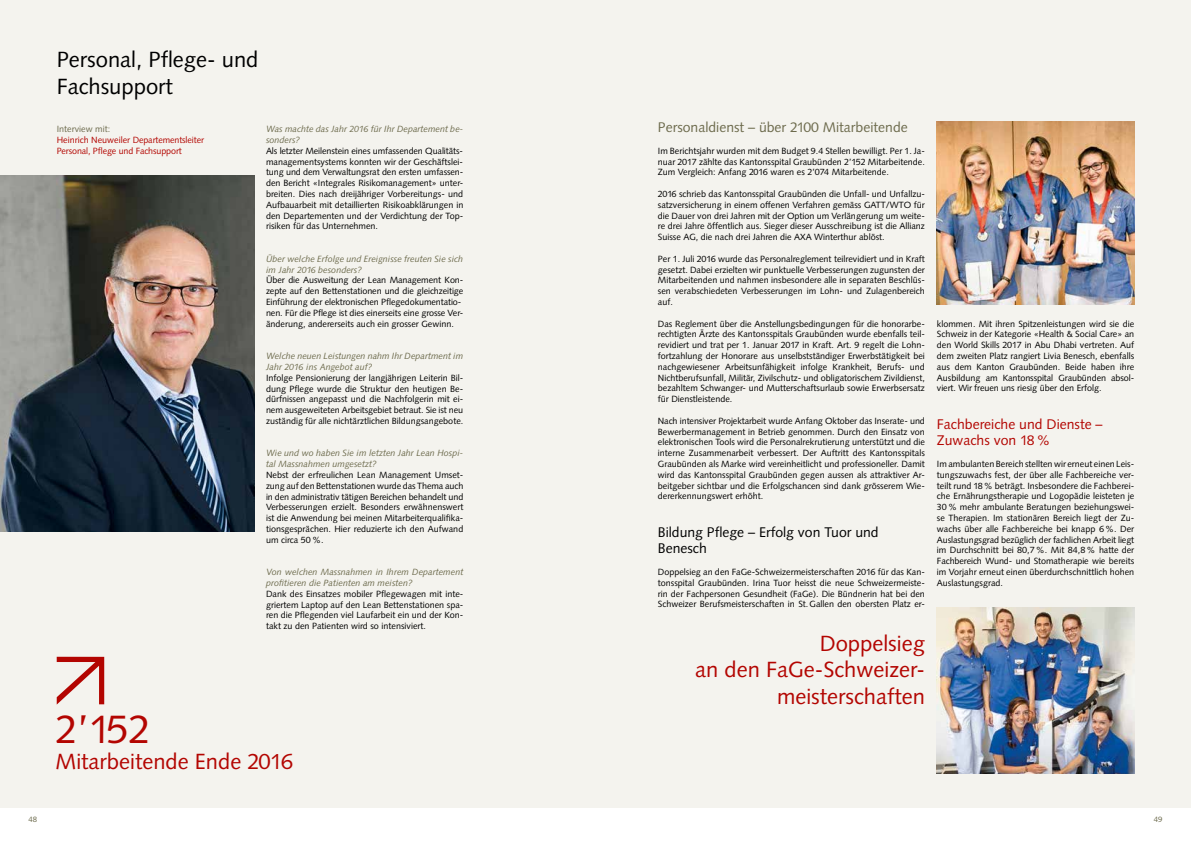
<style>
.page{position:relative;width:1191px;height:842px;background:#fff}
.page>*{position:absolute;margin:0;border:0;box-sizing:border-box;transform-origin:0 0}
.t1{font:40px "Syntax";color:#b30501}
.t2{font:22px/26.4px "Syntax";color:#b30501;text-align:right}
.t3{font:22px/26.4px "Syntax";color:#000}
.t4{font:14px/16.8px "Syntax";color:#000}
.t5{font:14px "Syntax";color:#6d6b4d}
.t6{font:14px/16.8px "Syntax";color:#b30501}
.t7{font:9px/10.8px "Syntax";color:#000;text-align:justify}
.t8{font:italic 9px/10.8px "Syntax";color:#6d6b4d}
.t9{font:9px/10.8px "Syntax";letter-spacing:-.01em;color:#b30501}
.t10{font:9px "Syntax";color:#6d6b4d}
.t11{font:7.8px "Syntax";color:#6d6b4d}
</style>
<div class="page">
<div style="left:0;top:0;width:1191px;height:808px;background:#f4f3ee"></div>
<svg style="left:57px;top:657px;width:47px;height:47px"></svg>
<img style="left:937px;top:122px;width:197px;height:183px">
<img style="left:937px;top:607px;width:197px;height:166px">
<img style="left:0;top:175px;width:254px;height:357px">
<h2 class="t3" style="left:57px;top:47px;width:203px">Personal, Pflege- und<br>Fachsupport</h2>
<p class="t10" style="left:57px;top:124px;width:55px">Interview mit:</p>
<p class="t9" style="left:57px;top:134px;width:149px">Heinrich Neuweiler Departementsleiter<br>Personal, Pflege und Fachsupport</p>
<p class="t8" style="left:266px;top:124px;width:199px">Was machte das Jahr 2016 für Ihr Departement be&shy;sonders?</p>
<p class="t7" style="left:266px;top:145px;width:199px">Als letzter Meilenstein eines umfassenden Qualitäts&shy;managementsystems konnten wir der Geschäftslei&shy;tung und dem Verwaltungsrat den ersten umfassen&shy;den Bericht «Integrales Risikomanagement» unter&shy;breiten. Dies nach dreijähriger Vorbereitungs- und Aufbauarbeit mit detaillierten Risikoabklärungen in den Departementen und der Verdichtung der Top&shy;risiken für das Unternehmen.</p>
<p class="t8" style="left:266px;top:253px;width:199px">Über welche Erfolge und Ereignisse freuten Sie sich im Jahr 2016 besonders?</p>
<p class="t7" style="left:266px;top:275px;width:199px;text-align:left">Über die Ausweitung der Lean Management Kon&shy;zepte auf den Bettenstationen und die gleichzeitige Einführung der elektronischen Pflegedokumentatio&shy;nen. Für die Pflege ist dies einerseits eine grosse Ver&shy;änderung, andererseits auch ein grosser Gewinn.</p>
<p class="t8" style="left:266px;top:351px;width:199px">Welche neuen Leistungen nahm Ihr Department im<br>Jahr 2016 ins Angebot auf?</p>
<p class="t7" style="left:266px;top:372px;width:199px">Infolge Pensionierung der langjährigen Leiterin Bil&shy;dung Pflege wurde die Struktur den heutigen Be&shy;dürfnissen angepasst und die Nachfolgerin mit ei&shy;nem ausgeweiteten Arbeitsgebiet betraut. Sie ist neu zuständig für alle nichtärztlichen Bildungsangebote.</p>
<p class="t8" style="left:266px;top:448px;width:199px">Wie und wo haben Sie im letzten Jahr Lean Hospi&shy;tal Massnahmen umgesetzt?</p>
<p class="t7" style="left:266px;top:469px;width:199px">Nebst der erfreulichen Lean Management Umset&shy;zung auf den Bettenstationen wurde das Thema auch in den administrativ tätigen Bereichen behandelt und Verbesserungen erzielt. Besonders erwähnenswert ist die Anwendung bei meinen Mitarbeiterqualifika&shy;tionsgesprächen. Hier reduzierte ich den Aufwand um circa 50%.</p>
<p class="t8" style="left:266px;top:567px;width:199px">Von welchen Massnahmen in Ihrem Departement profitieren die Patienten am meisten?</p>
<p class="t7" style="left:266px;top:588px;width:199px">Dank des Einsatzes mobiler Pflegewagen mit inte&shy;griertem Laptop auf den Lean Bettenstationen spa&shy;ren die Pflegenden viel Laufarbeit ein und der Kon&shy;takt zu den Patienten wird so intensiviert.</p>
<h1 class="t1" style="left:56px;top:705px;width:97px">2’152</h1>
<h2 class="t2" style="left:56px;top:748px;width:239px">Mitarbeitende Ende 2016</h2>
<h3 class="t5" style="left:658px;top:119px;width:251px">Personaldienst – über 2100 Mitarbeitende</h3>
<p class="t7" style="left:658px;top:145px;width:269px">Im Berichtsjahr wurden mit dem Budget 9.4 Stellen bewilligt. Per 1. Ja&shy;nuar 2017 zählte das Kantonsspital Graubünden 2’152 Mitarbeitende.<br>Zum Vergleich: Anfang 2016 waren es 2’074 Mitarbeitende.</p>
<p class="t7" style="left:658px;top:188px;width:268px">2016 schrieb das Kantonsspital Graubünden die Unfall- und Unfallzu&shy;satzversicherung in einem offenen Verfahren gemäss GATT/WTO für die Dauer von drei Jahren mit der Option um Verlängerung um weite&shy;re drei Jahre öffentlich aus. Sieger dieser Ausschreibung ist die Allianz Suisse AG, die nach drei Jahren die AXA Winterthur ablöst.</p>
<p class="t7" style="left:658px;top:253px;width:269px">Per 1. Juli 2016 wurde das Personalreglement teilrevidiert und in Kraft gesetzt. Dabei erzielten wir punktuelle Verbesserungen zugunsten der Mitarbeitenden und nahmen insbesondere alle in separaten Beschlüs&shy;sen verabschiedeten Verbesserungen im Lohn- und Zulagenbereich auf.</p>
<p class="t7" style="left:658px;top:318px;width:269px">Das Reglement über die Anstellungsbedingungen für die honorarbe&shy;rechtigten Ärzte des Kantonsspitals Graubünden wurde ebenfalls teil&shy;revidiert und trat per 1. Januar 2017 in Kraft. Art. 9 regelt die Lohn&shy;fortzahlung der Honorare aus unselbstständiger Erwerbstätigkeit bei nachgewiesener Arbeitsunfähigkeit infolge Krankheit, Berufs- und Nichtberufsunfall, Militär, Zivilschutz- und obligatorischem Zivildienst, bezahltem Schwanger- und Mutterschaftsurlaub sowie Erwerbsersatz für Dienstleistende.</p>
<p class="t7" style="left:658px;top:415px;width:269px">Nach intensiver Projektarbeit wurde Anfang Oktober das Inserate- und Bewerbermanagement in Betrieb genommen. Durch den Einsatz von elektronischen Tools wird die Personalrekrutierung unterstützt und die interne Zusammenarbeit verbessert. Der Auftritt des Kantonsspitals Graubünden als Marke wird vereinheitlicht und professioneller. Damit wird das Kantonsspital Graubünden gegen aussen als attraktiver Ar&shy;beitgeber sichtbar und die Erfolgschancen sind dank grösserem Wie&shy;dererkennungswert erhöht.</p>
<h3 class="t4" style="left:658px;top:523px;width:222px">Bildung Pflege – Erfolg von Tuor und<br>Benesch</h3>
<p class="t7" style="left:658px;top:566px;width:269px">Doppelsieg an den FaGe-Schweizermeisterschaften 2016 für das Kan&shy;tonsspital Graubünden. Irina Tuor heisst die neue Schweizermeiste&shy;rin der Fachpersonen Gesundheit (FaGe). Die Bündnerin hat bei den Schweizer Berufsmeisterschaften in St.Gallen den obersten Platz er-</p>
<h2 class="t2" style="left:695px;top:630px;width:231px">Doppelsieg<br>an den FaGe-Schweizer&shy;meisterschaften</h2>
<p class="t7" style="left:937px;top:318px;width:199px">klommen. Mit ihren Spitzenleistungen wird sie die Schweiz in der Kategorie «Health &amp; Social Care» an den World Skills 2017 in Abu Dhabi vertreten. Auf dem zweiten Platz rangiert Livia Benesch, ebenfalls aus dem Kanton Graubünden. Beide haben ihre Ausbildung am Kantonsspital Graubünden absol&shy;viert. Wir freuen uns riesig über den Erfolg.</p>
<h3 class="t6" style="left:937px;top:415px;width:167px">Fachbereiche und Dienste –<br>Zuwachs von 18%</h3>
<p class="t7" style="left:937px;top:458px;width:199px">Im ambulanten Bereich stellten wir erneut einen Leis&shy;tungszuwachs fest, der über alle Fachbereiche ver&shy;teilt rund 18% beträgt. Insbesondere die Fachberei&shy;che Ernährungstherapie und Logopädie leisteten je 30% mehr ambulante Beratungen beziehungswei&shy;se Therapien. Im stationären Bereich liegt der Zu&shy;wachs über alle Fachbereiche bei knapp 6%. Der Auslastungsgrad bezüglich der fachlichen Arbeit liegt im Durchschnitt bei 80,7%. Mit 84,8% hatte der Fachbereich Wund- und Stomatherapie wie bereits im Vorjahr erneut einen überdurchschnittlich hohen Auslastungsgrad.</p>
<p class="t11" style="left:28px;top:815px;width:10px">48</p>
<p class="t11" style="left:1154px;top:815px;width:10px">49</p>
</div>
